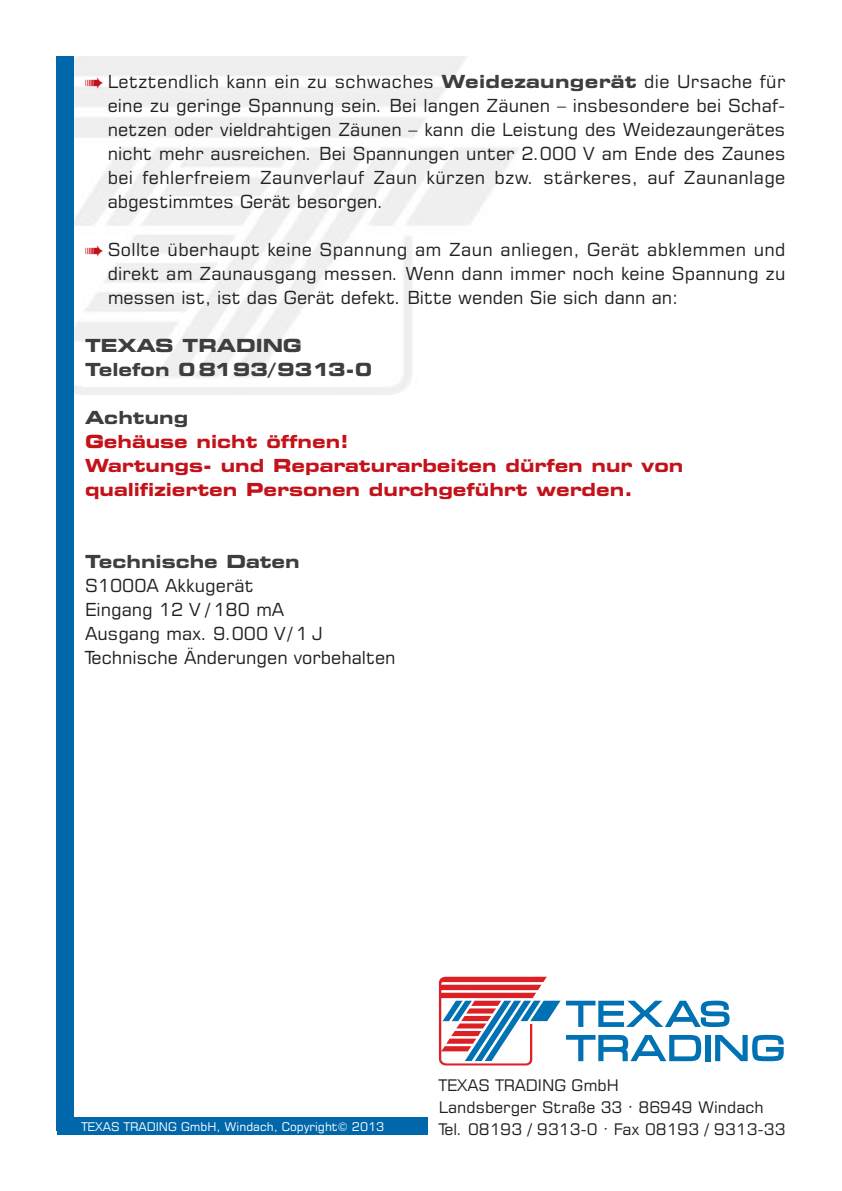
<style>
.page{position:relative;width:842px;height:1191px;background:#fff}
.page>*{position:absolute;margin:0;border:0;box-sizing:border-box;transform-origin:0 0}
.t1{font:18px/24px "Square 721 BT";color:#231f20;text-align:justify}
.t2{font:700 expanded 18px/24px "Square 721 BT";color:#c4121a}
.t3{font:700 expanded 18px/24px "Square 721 BT";color:#3e3e3f}
.t4{font:16px/22px "Square 721 BT";color:#231f20}
.t5{font:12px "Square 721 BT";color:#fff}
.s1{color:#c4121a}
.s2{font-weight:700;font-stretch:expanded;color:#3e3e3f}
</style>
<div class="page">
<div style="left:57px;top:1117px;width:370px;height:17px;background:#0067aa"></div>
<div style="left:57px;top:57px;width:17px;height:1074px;background:#0067aa"></div>
<svg style="left:439px;top:976px;width:121px;height:89px"></svg>
<svg style="left:566px;top:1000px;width:164px;height:27px"></svg>
<svg style="left:566px;top:1035px;width:135px;height:26px"></svg>
<div style="left:705px;top:1035px;width:5px;height:26px;background:#0071b3"></div>
<svg style="left:715px;top:1035px;width:69px;height:26px"></svg>
<p class="t1" style="left:108px;top:69px;width:679px;text-indent:-23px"><span class="s1">➠</span> Letztendlich kann ein zu schwaches <span class="s2">Weidezaungerät</span> die Ursache für eine zu geringe Spannung sein. Bei langen Zäunen – insbesondere bei Schaf&shy;netzen oder vieldrahtigen Zäunen – kann die Leistung des Weidezaungerätes nicht mehr ausreichen. Bei Spannungen unter 2.000 V am Ende des Zaunes bei fehlerfreiem Zaunverlauf Zaun kürzen bzw. stärkeres, auf Zaunanlage abgestimmtes Gerät besorgen.</p>
<p class="t1" style="left:108px;top:237px;width:679px;text-indent:-23px"><span class="s1">➠</span> Sollte überhaupt keine Spannung am Zaun anliegen, Gerät abklemmen und direkt am Zaunausgang messen. Wenn dann immer noch keine Spannung zu messen ist, ist das Gerät defekt. Bitte wenden Sie sich dann an:</p>
<p class="t3" style="left:85px;top:333px;width:289px">TEXAS TRADING<br>Telefon 08193/9313-0</p>
<p class="t3" style="left:85px;top:405px;width:105px">Achtung</p>
<p class="t2" style="left:85px;top:429px;width:600px">Gehäuse nicht öffnen!<br>Wartungs- und Reparaturarbeiten dürfen nur von qualifizierten Personen durchgeführt werden.</p>
<p class="t3" style="left:85px;top:549px;width:216px">Technische Daten</p>
<p class="t1" style="left:85px;top:573px;width:312px;text-align:left">S1000A Akkugerät<br>Eingang 12 V / 180 mA<br>Ausgang max. 9.000 V/ 1 J<br>Technische Änderungen vorbehalten</p>
<p class="t4" style="left:439px;top:1074px;width:326px">TEXAS TRADING GmbH<br>Landsberger Straße 33 · 86949 Windach</p>
<p class="t5" style="left:81px;top:1119px;width:304px">TEXAS TRADING GmbH, Windach, Copyright© 2013</p>
<p class="t4" style="left:439px;top:1118px;width:348px">Tel. 08193 / 9313-0 · Fax 08193 / 9313-33</p>
</div>
